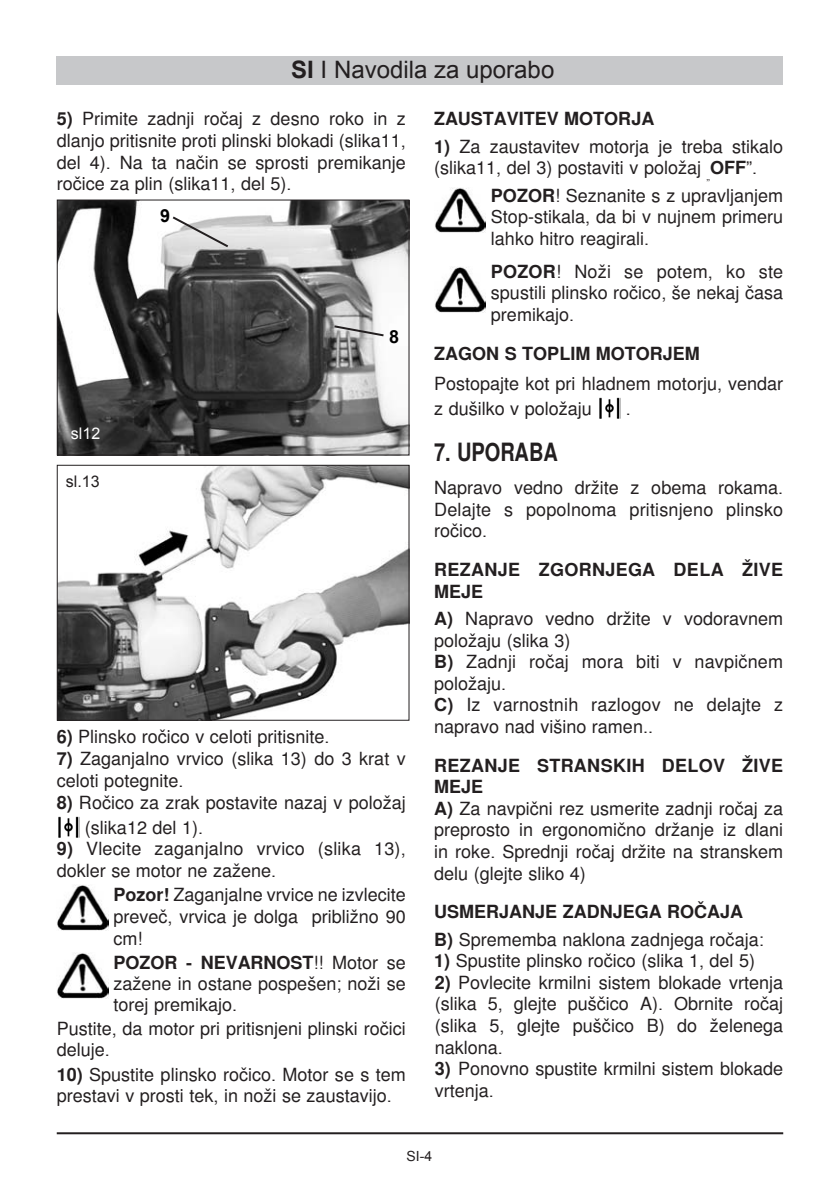
<style>
.page{position:relative;width:840px;height:1191px;background:#fff}
.page>*{position:absolute;margin:0;border:0;box-sizing:border-box;transform-origin:0 0}
.t1{font:700 25px "Nimbus Sans LEE";color:#231f20;scale:.8 1}
.t2{font:24px "Arial";color:#231f20}
.t3{font:18px/21.6px "Nimbus Sans LEE";color:#231f20}
.t4{font:700 18px "Nimbus Sans LEE";color:#231f20}
.t5{font:700 18px/21.6px "Nimbus Sans LEE";letter-spacing:.02em;color:#231f20}
.t6{font:700 18px "Arial";color:#000}
.t7{font:16px "Arial";color:#231f20}
.t8{font:16px "Arial";color:#fff}
.t9{font:14px "Arial";color:#231f20}
.s1{font-weight:700}
</style>
<div class="page">
<div style="left:57px;top:57px;width:725px;height:28px;background:#c7c8ca"></div>
<hr style="left:57px;top:1132px;width:725px;height:2px;background:#231f20">
<img style="left:59px;top:201px;width:348px;height:252px">
<div style="left:57px;top:199px;width:352px;height:256px;border:1px solid #231f20"></div>
<svg style="left:170px;top:215px;width:60px;height:34px"></svg>
<svg style="left:332px;top:324px;width:53px;height:14px"></svg>
<img style="left:59px;top:467px;width:348px;height:251px">
<div style="left:57px;top:465px;width:352px;height:255px;border:1px solid #231f20"></div>
<div style="left:64px;top:473px;width:65px;height:23px;background:#fff"></div>
<img style="left:58px;top:816px;width:21px;height:22px">
<img style="left:599px;top:397px;width:20px;height:21px">
<img style="left:435px;top:267px;width:50px;height:45px">
<img style="left:435px;top:188px;width:50px;height:45px">
<img style="left:57px;top:953px;width:51px;height:45px">
<img style="left:57px;top:885px;width:51px;height:45px">
<h2 class="t2" style="left:291px;top:54px;width:264px"><span class="s1">SI</span> I Navodila za uporabo</h2>
<p class="t3" style="left:57px;top:109px;width:350px;text-align:justify"><span class="s1">5)</span> Primite zadnji ročaj z desno roko in z dlanjo pritisnite proti plinski blokadi (slika11, del 4). Na ta način se sprosti premikanje ročice za plin (slika11, del 5).</p>
<p class="t6" style="left:160px;top:204px;width:12px">9</p>
<p class="t8" style="left:71px;top:423px;width:31px">sl12</p>
<p class="t7" style="left:66px;top:471px;width:35px">sl.13</p>
<p class="t6" style="left:389px;top:325px;width:12px">8</p>
<p class="t3" style="left:57px;top:726px;width:274px"><span class="s1">6)</span> Plinsko ročico v celoti pritisnite.</p>
<p class="t3" style="left:57px;top:748px;width:350px;line-height:22.2px"><span class="s1">7)</span> Zaganjalno vrvico (slika 13) do 3 krat v celoti potegnite.</p>
<p class="t3" style="left:85px;top:791px;width:322px;line-height:24.6px;text-indent:-28px"><span class="s1">8)</span> Ročico za zrak postavite nazaj v položaj (slika12 del 1).</p>
<p class="t3" style="left:57px;top:838px;width:350px"><span class="s1">9)</span> Vlecite zaganjalno vrvico (slika 13), dokler se motor ne zažene.</p>
<p class="t3" style="left:113px;top:884px;width:293px;text-align:justify"><span class="s1">Pozor!</span> Zaganjalne vrvice ne izvlecite preveč, vrvica je dolga približno 90 cm!</p>
<p class="t3" style="left:113px;top:952px;width:293px;line-height:21px;text-align:justify"><span class="s1">POZOR - NEVARNOST</span>!! Motor se zažene in ostane pospešen; noži se torej premikajo.</p>
<p class="t3" style="left:57px;top:1018px;width:350px">Pustite, da motor pri pritisnjeni plinski ročici deluje.</p>
<p class="t3" style="left:57px;top:1064px;width:350px"><span class="s1">10)</span> Spustite plinsko ročico. Motor se s tem prestavi v prosti tek, in noži se zaustavijo.</p>
<p class="t4" style="left:434px;top:108px;width:221px">ZAUSTAVITEV MOTORJA</p>
<p class="t3" style="left:434px;top:136px;width:350px"><span class="s1">1)</span> Za zaustavitev motorja je treba stikalo (slika11, del 3) postaviti v položaj <sub>„</sub><span class="s1">OFF</span>”.</p>
<p class="t3" style="left:490px;top:185px;width:293px;text-align:justify"><span class="s1">POZOR</span>! Seznanite s z upravljanjem Stop-stikala, da bi v nujnem primeru lahko hitro reagirali.</p>
<p class="t3" style="left:490px;top:261px;width:293px;text-align:justify"><span class="s1">POZOR</span>! Noži se potem, ko ste spustili plinsko ročico, še nekaj časa premikajo.</p>
<p class="t4" style="left:434px;top:342px;width:267px">ZAGON S TOPLIM MOTORJEM</p>
<p class="t3" style="left:434px;top:371px;width:350px;line-height:24.6px">Postopajte kot pri hladnem motorju, vendar z dušilko v položaju</p>
<p class="t3" style="left:625px;top:398px;width:7px">.</p>
<h1 class="t1" style="left:434px;top:437px;width:156px">7. UPORABA</h1>
<p class="t3" style="left:434px;top:477px;width:350px;text-align:justify">Napravo vedno držite z obema rokama.<br>Delajte s popolnoma pritisnjeno plinsko ročico.</p>
<p class="t5" style="left:434px;top:559px;width:350px">REZANJE ZGORNJEGA DELA ŽIVE<br>MEJE</p>
<p class="t3" style="left:434px;top:608px;width:350px"><span class="s1">A)</span> Napravo vedno držite v vodoravnem položaju (slika 3)<br><span class="s1">B)</span> Zadnji ročaj mora biti v navpičnem položaju.<br><span class="s1">C)</span> Iz varnostnih razlogov ne delajte z napravo nad višino ramen..</p>
<p class="t3" style="left:434px;top:754px;width:350px"><span class="s1">REZANJE STRANSKIH DELOV ŽIVE<br>MEJE<br>A)</span> Za navpični rez usmerite zadnji ročaj za preprosto in ergonomično držanje iz dlani in roke. Sprednji ročaj držite na stranskem delu (glejte sliko 4)</p>
<p class="t3" style="left:434px;top:898px;width:331px;line-height:27.2px"><span class="s1">USMERJANJE ZADNJEGA ROČAJA<br>B)</span> Sprememba naklona zadnjega ročaja:</p>
<p class="t3" style="left:434px;top:950px;width:322px"><span class="s1">1)</span> Spustite plinsko ročico (slika 1, del 5)</p>
<p class="t3" style="left:434px;top:972px;width:350px;text-align:justify"><span class="s1">2)</span> Povlecite krmilni sistem blokade vrtenja (slika 5, glejte puščico A). Obrnite ročaj (slika 5, glejte puščico B) do želenega naklona.</p>
<p class="t3" style="left:434px;top:1058px;width:350px"><span class="s1">3)</span> Ponovno spustite krmilni sistem blokade vrtenja.</p>
<p class="t9" style="left:406px;top:1146px;width:27px">SI-4</p>
</div>
